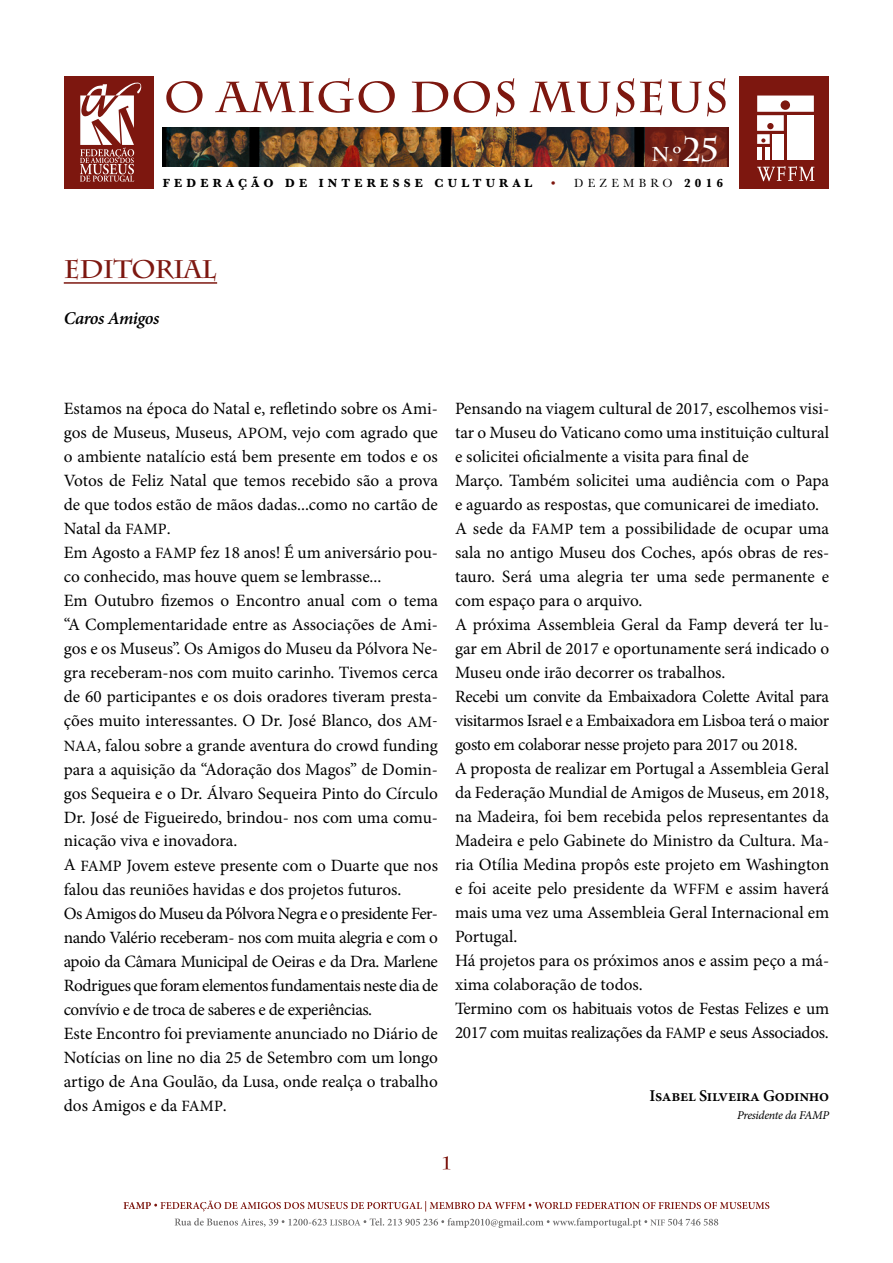
<style>
.page{position:relative;width:893px;height:1263px;background:#fff}
.page>*{position:absolute;margin:0;border:0;box-sizing:border-box;transform-origin:0 0}
.t1{font:700 25.5px "Charlemagne Std";letter-spacing:-.02em;color:#7d1710}
.t2{font:700 19.95px "Charlemagne Std";color:#fff}
.t3{font:italic 600 18px "Minion Pro";letter-spacing:-.03em;color:#000}
.t4{font:17.25px/24px "Minion Pro";letter-spacing:-.005em;color:#000}
.t5{font:600 16.5px "Minion Pro";letter-spacing:-.02em;color:#000}
.t6{font:700 12.15px "Baskerville";letter-spacing:.345em;color:#000}
.t7{font:12.15px "Baskerville";letter-spacing:.345em;color:#000}
.t8{font:italic 12px "Minion Pro";letter-spacing:-.025em;color:#000}
.s1{font-size:32.7px}
.s2{font-weight:700;color:#7d170f}
.s3{font-weight:700}
.s4{font-size:15.75px}
</style>
<div class="page">
<img style="left:163px;top:127px;width:482px;height:40px">
<div style="left:64px;top:77px;width:89px;height:112px;background:#7d170f"></div>
<div style="left:739px;top:77px;width:89px;height:112px;background:#7d170f"></div>
<div style="left:787px;top:115px;width:27px;height:45px;background:#fff"></div>
<div style="left:773px;top:134px;width:11px;height:26px;background:#fff"></div>
<div style="left:765px;top:147px;width:5px;height:13px;background:#fff"></div>
<div style="left:757px;top:147px;width:5px;height:13px;background:#fff"></div>
<svg style="left:757px;top:166px;width:57px;height:15px"></svg>
<svg style="left:757px;top:96px;width:57px;height:48px"></svg>
<svg style="left:80px;top:82px;width:62px;height:100px"></svg>
<svg style="left:166px;top:81px;width:37px;height:32px"></svg>
<svg style="left:215px;top:78px;width:180px;height:35px"></svg>
<svg style="left:412px;top:82px;width:36px;height:30px"></svg>
<svg style="left:454px;top:81px;width:36px;height:32px"></svg>
<svg style="left:496px;top:78px;width:18px;height:38px"></svg>
<svg style="left:530px;top:78px;width:104px;height:38px"></svg>
<svg style="left:640px;top:79px;width:22px;height:36px"></svg>
<svg style="left:668px;top:78px;width:58px;height:38px"></svg>
<svg style="left:645px;top:127px;width:83px;height:40px;background:#722218"></svg>
<svg style="left:443px;top:1156px;width:6px;height:13px"></svg>
<svg style="left:175px;top:1218px;width:543px;height:10px"></svg>
<svg style="left:124px;top:1200px;width:645px;height:11px"></svg>
<hr style="left:64px;top:282px;width:153px;height:2px;background:#7d1710">
<p class="t2" style="left:651px;top:142px;width:69px">N.º <span class="s1">25</span></p>
<p class="t6" style="left:163px;top:175px;width:371px">FEDERAÇÃO DE INTERESSE CULTURAL</p>
<p class="t7" style="left:551px;top:176px;width:174px"><span class="s2">•</span> DEZEMBRO <span class="s3">2016</span></p>
<h1 class="t1" style="left:64px;top:254px;width:154px">EDITORIAL</h1>
<p class="t3" style="left:64px;top:306px;width:97px">Caros Amigos</p>
<p class="t4" style="left:64px;top:397px;width:376px">Estamos na época do Natal e, refletindo sobre os Ami&shy;gos de Museus, Museus, <span class="s4">APOM</span>, vejo com agrado que o ambiente natalício está bem presente em todos e os Votos de Feliz Natal que temos recebido são a prova de que todos estão de mãos dadas...como no cartão de Natal da <span class="s4">FAMP</span>.<br>Em Agosto a <span class="s4">FAMP</span> fez 18 anos! É um aniversário pou&shy;co conhecido, mas houve quem se lembrasse...<br>Em Outubro fizemos o Encontro anual com o tema “A Complementaridade entre as Associações de Ami&shy;gos e os Museus”. Os Amigos do Museu da Pólvora Ne&shy;gra receberam-nos com muito carinho. Tivemos cerca de 60 participantes e os dois oradores tiveram presta&shy;ções muito interessantes. O Dr. José Blanco, dos <span class="s4">AM-NAA</span>, falou sobre a grande aventura do crowd funding para a aquisição da “Adoração dos Magos” de Domin&shy;gos Sequeira e o Dr. Álvaro Sequeira Pinto do Círculo Dr. José de Figueiredo, brindou- nos com uma comu&shy;nicação viva e inovadora.<br>A <span class="s4">FAMP</span> Jovem esteve presente com o Duarte que nos falou das reuniões havidas e dos projetos futuros.<br>Os Amigos do Museu da Pólvora Negra e o presidente Fer&shy;nando Valério receberam- nos com muita alegria e com o apoio da Câmara Municipal de Oeiras e da Dra. Marlene Rodrigues que foram elementos fundamentais neste dia de convívio e de troca de saberes e de experiências.<br>Este Encontro foi previamente anunciado no Diário de Notícias on line no dia 25 de Setembro com um longo artigo de Ana Goulão, da Lusa, onde realça o trabalho dos Amigos e da <span class="s4">FAMP</span>.</p>
<p class="t4" style="left:455px;top:397px;width:376px">Pensando na viagem cultural de 2017, escolhemos visi&shy;tar o Museu do Vaticano como uma instituição cultural e solicitei oficialmente a visita para final de<br>Março. Também solicitei uma audiência com o Papa e aguardo as respostas, que comunicarei de imediato.<br>A sede da <span class="s4">FAMP</span> tem a possibilidade de ocupar uma sala no antigo Museu dos Coches, após obras de res&shy;tauro. Será uma alegria ter uma sede permanente e com espaço para o arquivo.<br>A próxima Assembleia Geral da Famp deverá ter lu&shy;gar em Abril de 2017 e oportunamente será indicado o Museu onde irão decorrer os trabalhos.<br>Recebi um convite da Embaixadora Colette Avital para visitarmos Israel e a Embaixadora em Lisboa terá o maior gosto em colaborar nesse projeto para 2017 ou 2018.<br>A proposta de realizar em Portugal a Assembleia Geral da Federação Mundial de Amigos de Museus, em 2018, na Madeira, foi bem recebida pelos representantes da Madeira e pelo Gabinete do Ministro da Cultura. Ma&shy;ria Otília Medina propôs este projeto em Washington e foi aceite pelo presidente da <span class="s4">WFFM</span> e assim haverá mais uma vez uma Assembleia Geral Internacional em Portugal.<br>Há projetos para os próximos anos e assim peço a má&shy;xima colaboração de todos.<br>Termino com os habituais votos de Festas Felizes e um 2017 com muitas realizações da <span class="s4">FAMP</span> e seus Associados.</p>
<p class="t5" style="left:650px;top:1085px;width:181px">Isabel Silveira Godinho</p>
<p class="t8" style="left:737px;top:1107px;width:94px">Presidente da FAMP</p>
</div>
